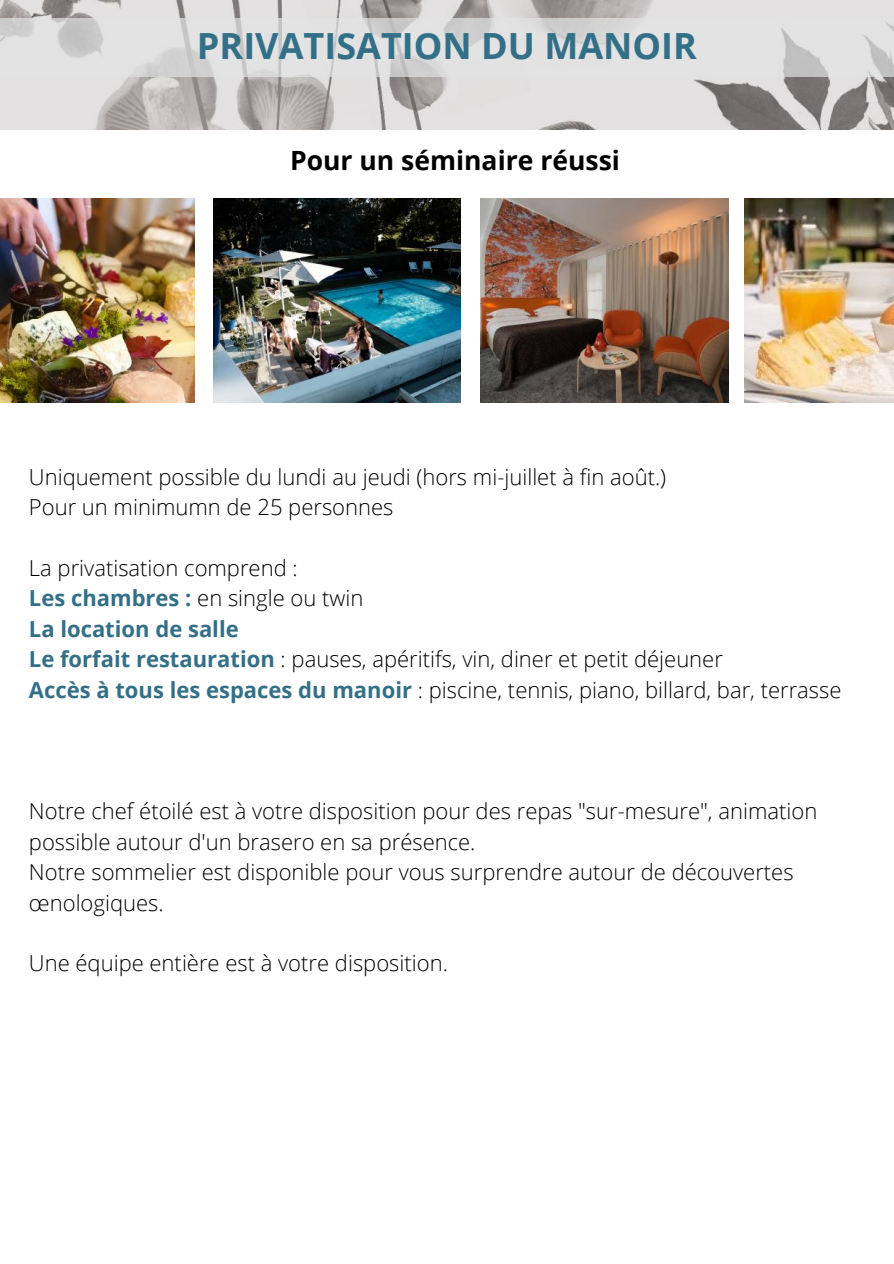
<style>
.page{position:relative;width:894px;height:1264px;background:#fff}
.page>*{position:absolute;margin:0;border:0;box-sizing:border-box;transform-origin:0 0}
.t1{font:700 36px "Open Sans";color:#337087}
.t2{font:700 26.55px "Open Sans";color:#000}
.t3{font:300 22.05px/30.5px "Open Sans";color:#000}
.s1{font-weight:700;color:#337087}
</style>
<div class="page">
<img style="left:0;top:0;width:893px;height:129px">
<svg style="left:0;top:19px;width:893px;height:58px;background:#ddddde"></svg>
<img style="left:0;top:198px;width:194px;height:204px">
<img style="left:480px;top:198px;width:248px;height:204px">
<img style="left:213px;top:198px;width:248px;height:204px">
<img style="left:744px;top:198px;width:149px;height:204px">
<h1 class="t1" style="left:197px;top:21px;width:501px">PRIVATISATION DU MANOIR</h1>
<p class="t2" style="left:290px;top:141px;width:331px">Pour un séminaire réussi</p>
<p class="t3" style="left:29px;top:461px;width:638px">Uniquement possible du lundi au jeudi (hors mi-juillet à fin août.)<br>Pour un minimumn de 25 personnes</p>
<p class="t3" style="left:29px;top:552px;width:813px">La privatisation comprend :<br><span class="s1">Les chambres :</span> en single ou twin<br><span class="s1">La location de salle<br>Le forfait restauration</span> : pauses, apéritifs, vin, diner et petit déjeuner<br><span class="s1">Accès à tous les espaces du manoir</span> : piscine, tennis, piano, billard, bar, terrasse</p>
<p class="t3" style="left:29px;top:795px;width:789px">Notre chef étoilé est à votre disposition pour des repas "sur-mesure", animation possible autour d'un brasero en sa présence.<br>Notre sommelier est disponible pour vous surprendre autour de découvertes œnologiques.</p>
<p class="t3" style="left:29px;top:947px;width:420px">Une équipe entière est à votre disposition.</p>
</div>
